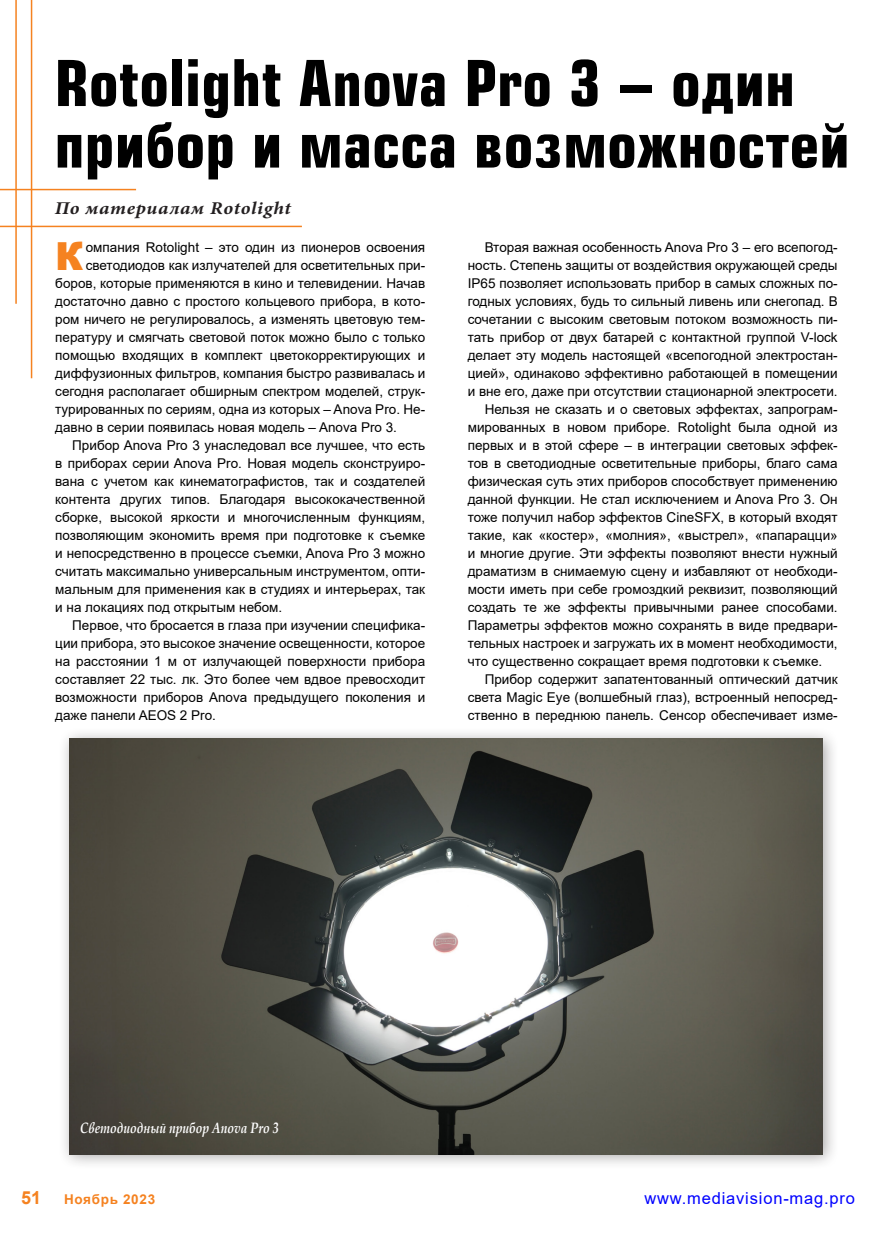
<style>
.page{position:relative;width:893px;height:1234px;background:#fff}
.page>*{position:absolute;margin:0;border:0;box-sizing:border-box;transform-origin:0 0}
.t1{font:700 61.5px/61.5px "Europe Cond";letter-spacing:.01em;color:#000}
.t2{font:900 38.7px "Arial";color:#f58220}
.t3{font:italic 700 18px "Minion Pro";letter-spacing:.04em;color:#231f20;scale:1.1 1}
.t4{font:700 18px "Arial";color:#f58220}
.t5{font:16.5px "Arial";letter-spacing:.05em;color:#00f}
.t6{font:italic 700 15px "Book Antiqua";color:#fff;scale:.8 1}
.t7{font:13.5px "Arial";color:#000}
.t8{font:700 13.5px "Arial";letter-spacing:.05em;color:#f58220}
</style>
<div class="page">
<hr style="left:31px;top:0;width:1px;height:378px;background:#f58220">
<hr style="left:0;top:226px;width:302px;height:1px;background:#f58220">
<hr style="left:15px;top:0;width:2px;height:304px;background:#f58220">
<hr style="left:0;top:189px;width:136px;height:1px;background:#f58220">
<div style="left:58px;top:726px;width:781px;height:444px;background:#231f20;opacity:.4"></div>
<img style="left:70px;top:738px;width:752px;height:415px">
<h1 class="t1" style="left:55px;top:51px;width:796px">Rotolight Anova Pro 3 – один прибор и масса возможностей</h1>
<h3 class="t3" style="left:55px;top:196px;width:216px">По материалам Rotolight</h3>
<h2 class="t2" style="left:55px;top:228px;width:30px">К</h2>
<p class="t7" style="left:86px;top:238px;width:341px">омпания Rotolight – это один из пионеров освоения</p>
<p class="t7" style="left:86px;top:256px;width:341px">светодиодов как излучателей для осветительных при-</p>
<p class="t7" style="left:55px;top:274px;width:371px">боров, которые применяются в кино и телевидении. Начав</p>
<p class="t7" style="left:55px;top:292px;width:371px">достаточно давно с простого кольцевого прибора, в кото-</p>
<p class="t7" style="left:55px;top:310px;width:371px">ром ничего не регулировалось, а изменять цветовую тем-</p>
<p class="t7" style="left:55px;top:328px;width:371px">пературу и смягчать световой поток можно было с только</p>
<p class="t7" style="left:55px;top:346px;width:371px">помощью входящих в комплект цветокорректирующих и</p>
<p class="t7" style="left:55px;top:364px;width:371px">диффузионных фильтров, компания быстро развивалась и</p>
<p class="t7" style="left:55px;top:382px;width:371px">сегодня располагает обширным спектром моделей, струк-</p>
<p class="t7" style="left:55px;top:400px;width:371px">турированных по сериям, одна из которых – Anova Pro. Не-</p>
<p class="t7" style="left:55px;top:418px;width:343px">давно в серии появилась новая модель – Anova Pro 3.</p>
<p class="t7" style="left:72px;top:436px;width:354px">Прибор Anova Pro 3 унаследовал все лучшее, что есть</p>
<p class="t7" style="left:55px;top:454px;width:371px">в приборах серии Anova Pro. Новая модель сконструиро-</p>
<p class="t7" style="left:55px;top:472px;width:371px">вана с учетом как кинематографистов, так и создателей</p>
<p class="t7" style="left:55px;top:490px;width:371px">контента других типов. Благодаря высококачественной</p>
<p class="t7" style="left:55px;top:508px;width:371px">сборке, высокой яркости и многочисленным функциям,</p>
<p class="t7" style="left:55px;top:526px;width:371px">позволяющим экономить время при подготовке к съемке</p>
<p class="t7" style="left:55px;top:544px;width:371px">и непосредственно в процессе съемки, Anova Pro 3 можно</p>
<p class="t7" style="left:55px;top:562px;width:371px">считать максимально универсальным инструментом, опти-</p>
<p class="t7" style="left:55px;top:580px;width:371px">мальным для применения как в студиях и интерьерах, так</p>
<p class="t7" style="left:55px;top:598px;width:229px">и на локациях под открытым небом.</p>
<p class="t7" style="left:72px;top:616px;width:354px">Первое, что бросается в глаза при изучении специфика-</p>
<p class="t7" style="left:55px;top:634px;width:371px">ции прибора, это высокое значение освещенности, которое</p>
<p class="t7" style="left:55px;top:652px;width:371px">на расстоянии 1 м от излучающей поверхности прибора</p>
<p class="t7" style="left:55px;top:670px;width:371px">составляет 22 тыс. лк. Это более чем вдвое превосходит</p>
<p class="t7" style="left:55px;top:688px;width:371px">возможности приборов Anova предыдущего поколения и</p>
<p class="t7" style="left:55px;top:706px;width:162px">даже панели AEOS 2 Pro.</p>
<p class="t7" style="left:485px;top:238px;width:354px">Вторая важная особенность Anova Pro 3 – его всепогод-</p>
<p class="t7" style="left:468px;top:256px;width:371px">ность. Степень защиты от воздействия окружающей среды</p>
<p class="t7" style="left:468px;top:274px;width:371px">IP65 позволяет использовать прибор в самых сложных по-</p>
<p class="t7" style="left:468px;top:292px;width:371px">годных условиях, будь то сильный ливень или снегопад. В</p>
<p class="t7" style="left:468px;top:310px;width:371px">сочетании с высоким световым потоком возможность пи-</p>
<p class="t7" style="left:468px;top:328px;width:371px">тать прибор от двух батарей с контактной группой V-lock</p>
<p class="t7" style="left:468px;top:346px;width:371px">делает эту модель настоящей «всепогодной электростан-</p>
<p class="t7" style="left:468px;top:364px;width:371px">цией», одинаково эффективно работающей в помещении</p>
<p class="t7" style="left:468px;top:382px;width:371px">и вне его, даже при отсутствии стационарной электросети.</p>
<p class="t7" style="left:485px;top:400px;width:354px">Нельзя не сказать и о световых эффектах, запрограм-</p>
<p class="t7" style="left:468px;top:418px;width:371px">мированных в новом приборе. Rotolight была одной из</p>
<p class="t7" style="left:468px;top:436px;width:371px">первых и в этой сфере – в интеграции световых эффек-</p>
<p class="t7" style="left:468px;top:454px;width:371px">тов в светодиодные осветительные приборы, благо сама</p>
<p class="t7" style="left:468px;top:472px;width:371px">физическая суть этих приборов способствует применению</p>
<p class="t7" style="left:468px;top:490px;width:371px">данной функции. Не стал исключением и Anova Pro 3. Он</p>
<p class="t7" style="left:468px;top:508px;width:371px">тоже получил набор эффектов CineSFX, в который входят</p>
<p class="t7" style="left:468px;top:526px;width:371px">такие, как «костер», «молния», «выстрел», «папарацци»</p>
<p class="t7" style="left:468px;top:544px;width:371px">и многие другие. Эти эффекты позволяют внести нужный</p>
<p class="t7" style="left:468px;top:562px;width:371px">драматизм в снимаемую сцену и избавляют от необходи-</p>
<p class="t7" style="left:468px;top:580px;width:371px">мости иметь при себе громоздкий реквизит, позволяющий</p>
<p class="t7" style="left:468px;top:598px;width:371px">создать те же эффекты привычными ранее способами.</p>
<p class="t7" style="left:468px;top:616px;width:371px">Параметры эффектов можно сохранять в виде предвари-</p>
<p class="t7" style="left:468px;top:634px;width:371px">тельных настроек и загружать их в момент необходимости,</p>
<p class="t7" style="left:468px;top:652px;width:356px">что существенно сокращает время подготовки к съемке.</p>
<p class="t7" style="left:485px;top:670px;width:354px">Прибор содержит запатентованный оптический датчик</p>
<p class="t7" style="left:468px;top:688px;width:371px">света Magic Eye (волшебный глаз), встроенный непосред-</p>
<p class="t7" style="left:468px;top:706px;width:371px">ственно в переднюю панель. Сенсор обеспечивает изме-</p>
<p class="t6" style="left:80px;top:1116px;width:250px">Светодиодный прибор Anova Pro 3</p>
<h3 class="t4" style="left:21px;top:1184px;width:22px">51</h3>
<p class="t8" style="left:64px;top:1189px;width:93px">Ноябрь 2023</p>
<p class="t5" style="left:644px;top:1186px;width:212px">www.mediavision-mag.pro</p>
</div>
